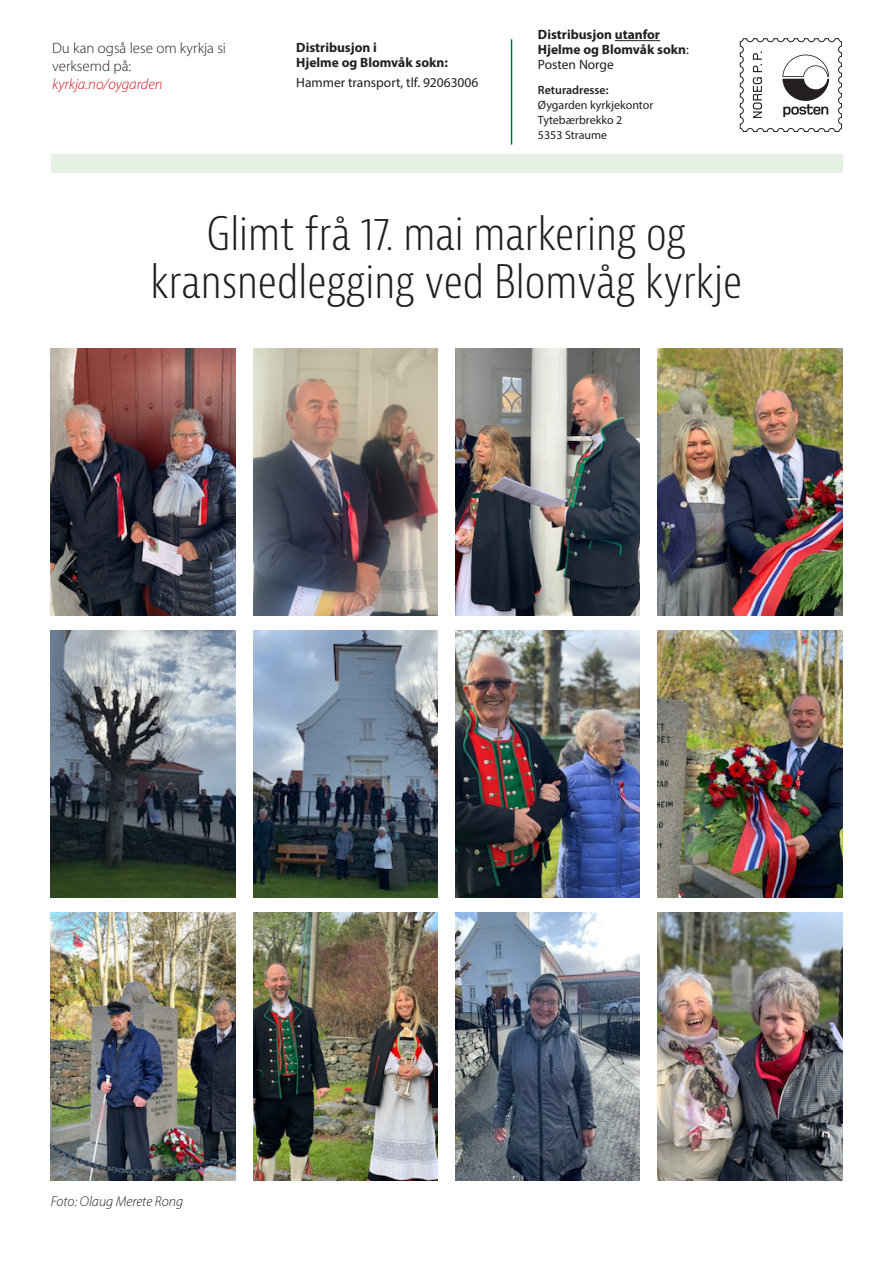
<style>
.page{position:relative;width:893px;height:1263px;background:#fff}
.page>*{position:absolute;margin:0;border:0;box-sizing:border-box;transform-origin:0 0}
.Øynytt_tynn_tittel{font:300 condensed 45px/48px "Bernina Sans";color:#231f20;text-align:center}
.t1{font:300 15px "Myriad Pro";color:#231f20}
.t2{font:italic 300 15px "Myriad Pro";color:#d1161e}
.Øynytt_bildetekst{font:italic 300 14.25px "Myriad Pro";color:#231f20}
.Øynytt_liten_extrabo{font:700 13.5px/15px "Myriad Pro";color:#231f20}
.Øynytt_liten_extrabo-2{font:13.5px "Myriad Pro";color:#231f20}
.Øynytt_brødtekst_ute{font:12px/15px "Myriad Pro";color:#231f20}
.Øynytt_brødtekst_ute-2{font:600 12px "Myriad Pro";color:#231f20}
.s1{font-weight:400}
</style>
<div class="page">
<div style="left:51px;top:155px;width:791px;height:18px;background:#e7f0e5"></div>
<hr style="left:615px;top:40px;width:45px;height:1px;background:#231f20">
<hr style="left:511px;top:39px;width:1px;height:106px;background:#00733e">
<svg style="left:740px;top:38px;width:102px;height:94px"></svg>
<img style="left:51px;top:349px;width:184px;height:267px">
<img style="left:253px;top:349px;width:184px;height:267px">
<img style="left:455px;top:349px;width:185px;height:267px">
<img style="left:658px;top:349px;width:184px;height:267px">
<img style="left:51px;top:631px;width:184px;height:267px">
<img style="left:253px;top:631px;width:184px;height:267px">
<img style="left:455px;top:631px;width:185px;height:267px">
<img style="left:658px;top:631px;width:184px;height:267px">
<img style="left:51px;top:913px;width:184px;height:267px">
<img style="left:253px;top:913px;width:184px;height:267px">
<img style="left:455px;top:913px;width:185px;height:267px">
<img style="left:658px;top:913px;width:184px;height:267px">
<p class="t1" style="left:52px;top:39px;width:175px">Du kan også lese om kyrkja si</p>
<p class="t1" style="left:52px;top:57px;width:81px">verksemd på:</p>
<p class="t2" style="left:52px;top:75px;width:112px">kyrkja.no/oygarden</p>
<p class="Øynytt_liten_extrabo" style="left:296px;top:40px;width:153px">Distribusjon i<br>Hjelme og Blomvåk sokn:</p>
<p class="Øynytt_liten_extrabo-2" style="left:296px;top:74px;width:184px">Hammer transport, tlf. 92063006</p>
<p class="Øynytt_liten_extrabo" style="left:538px;top:27px;width:153px">Distribusjon utanfor<br>Hjelme og Blomvåk sokn<span class="s1">:<br>Posten Norge</span></p>
<p class="Øynytt_brødtekst_ute-2" style="left:538px;top:82px;width:72px">Returadresse:</p>
<p class="Øynytt_brødtekst_ute" style="left:538px;top:97px;width:117px">Øygarden kyrkjekontor<br>Tytebærbrekko 2</p>
<p class="Øynytt_brødtekst_ute" style="left:538px;top:127px;width:71px">5353 Straume</p>
<p class="Øynytt_tynn_tittel" style="left:151px;top:211px;width:593px">Glimt frå 17. mai markering og kransnedlegging ved Blomvåg kyrkje</p>
<p class="Øynytt_bildetekst" style="left:51px;top:1192px;width:134px">Foto: Olaug Merete Rong</p>
</div>
